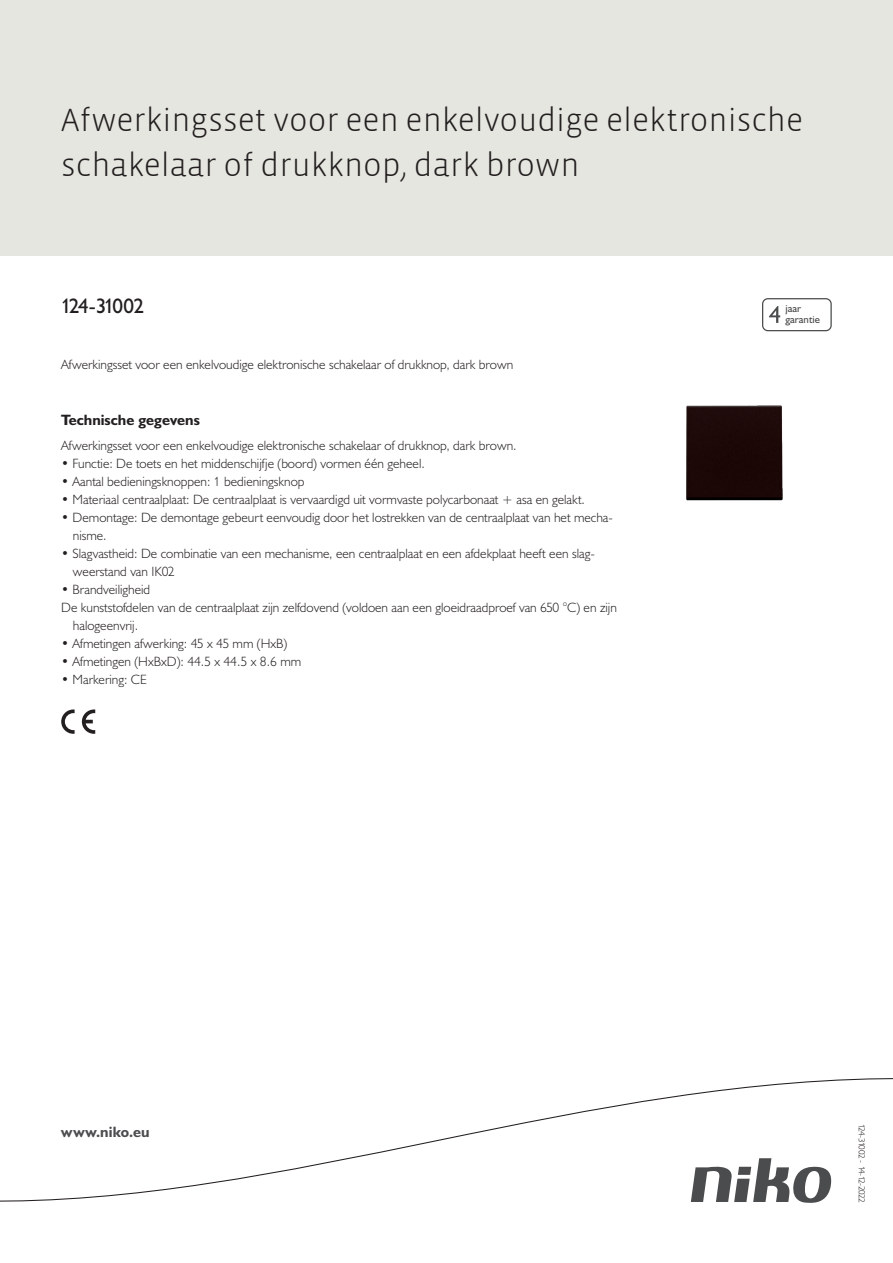
<style>
.page{position:relative;width:893px;height:1263px;background:#fff}
.page>*{position:absolute;margin:0;border:0;box-sizing:border-box;transform-origin:0 0}
.Title_datasheets{font:300 33px/45px "Vista Sans";color:#231f20}
.Article_number{font:21px "Humanist 521 BT";letter-spacing:-.08em;color:#231f20}
.Titles_parts{font:700 15px "Humanist 521 BT";color:#231f20}
.titel_afbeelding{font:700 15px "Humanist 521 BT";letter-spacing:.005em;color:#4b4c4d}
.USP_Bullets{font:300 13.5px/18px "Humanist 521 BT";color:#231f20}
.Platte_tekst_CAB{font:300 13.5px "Humanist 521 BT";color:#231f20}
.t1{font:10.8px/10.8px "Humanist 521 BT";color:#4b4c4d}
.Revision{font:300 9px "Humanist 521 BT";letter-spacing:-.08em;color:#231f20}
</style>
<div class="page">
<div style="left:0;top:0;width:893px;height:255px;background:#e6e6e0"></div>
<svg style="left:82px;top:709px;width:13px;height:25px"></svg>
<svg style="left:61px;top:709px;width:14px;height:25px"></svg>
<svg style="left:762px;top:298px;width:70px;height:33px"></svg>
<svg style="left:0;top:1078px;width:893px;height:125px"></svg>
<img style="left:686px;top:405px;width:97px;height:96px">
<p class="Title_datasheets" style="left:61px;top:98px;width:743px">Afwerkingsset voor een enkelvoudige elektronische schakelaar of drukknop, dark brown</p>
<p class="Article_number" style="left:61px;top:293px;width:84px">124-31002</p>
<p class="t1" style="left:785px;top:303px;width:36px">jaar garantie</p>
<p class="Platte_tekst_CAB" style="left:61px;top:356px;width:454px">Afwerkingsset voor een enkelvoudige elektronische schakelaar of drukknop, dark brown</p>
<p class="Titles_parts" style="left:61px;top:411px;width:140px">Technische gegevens</p>
<p class="Platte_tekst_CAB" style="left:61px;top:437px;width:457px">Afwerkingsset voor een enkelvoudige elektronische schakelaar of drukknop, dark brown.</p>
<p class="USP_Bullets" style="left:61px;top:454px;width:365px">• Functie: De toets en het middenschijfje (boord) vormen één geheel.</p>
<p class="USP_Bullets" style="left:61px;top:472px;width:245px">• Aantal bedieningsknoppen: 1 bedieningsknop</p>
<p class="USP_Bullets" style="left:61px;top:490px;width:525px">• Materiaal centraalplaat: De centraalplaat is vervaardigd uit vormvaste polycarbonaat + asa en gelakt.</p>
<p class="USP_Bullets" style="left:73px;top:508px;width:541px;text-indent:-12px">• Demontage: De demontage gebeurt eenvoudig door het lostrekken van de centraalplaat van het mecha&shy;nisme.</p>
<p class="USP_Bullets" style="left:73px;top:544px;width:523px;text-indent:-12px">• Slagvastheid: De combinatie van een mechanisme, een centraalplaat en een afdekplaat heeft een slag&shy;weerstand van IK02</p>
<p class="USP_Bullets" style="left:61px;top:580px;width:91px">• Brandveiligheid</p>
<p class="USP_Bullets" style="left:73px;top:598px;width:545px;text-indent:-12px">De kunststofdelen van de centraalplaat zijn zelfdovend (voldoen aan een gloeidraadproef van 650 °C) en zijn halogeenvrij.</p>
<p class="USP_Bullets" style="left:61px;top:634px;width:228px">• Afmetingen afwerking: 45 x 45 mm (HxB)</p>
<p class="USP_Bullets" style="left:61px;top:652px;width:241px">• Afmetingen (HxBxD): 44.5 x 44.5 x 8.6 mm</p>
<p class="USP_Bullets" style="left:61px;top:670px;width:87px">• Markering: CE</p>
<p class="titel_afbeelding" style="left:61px;top:1122px;width:90px">www.niko.eu</p>
<p class="Revision" style="left:868px;top:1124px;width:80px;rotate:90deg">124-31002 - 14-12-2022</p>
</div>
